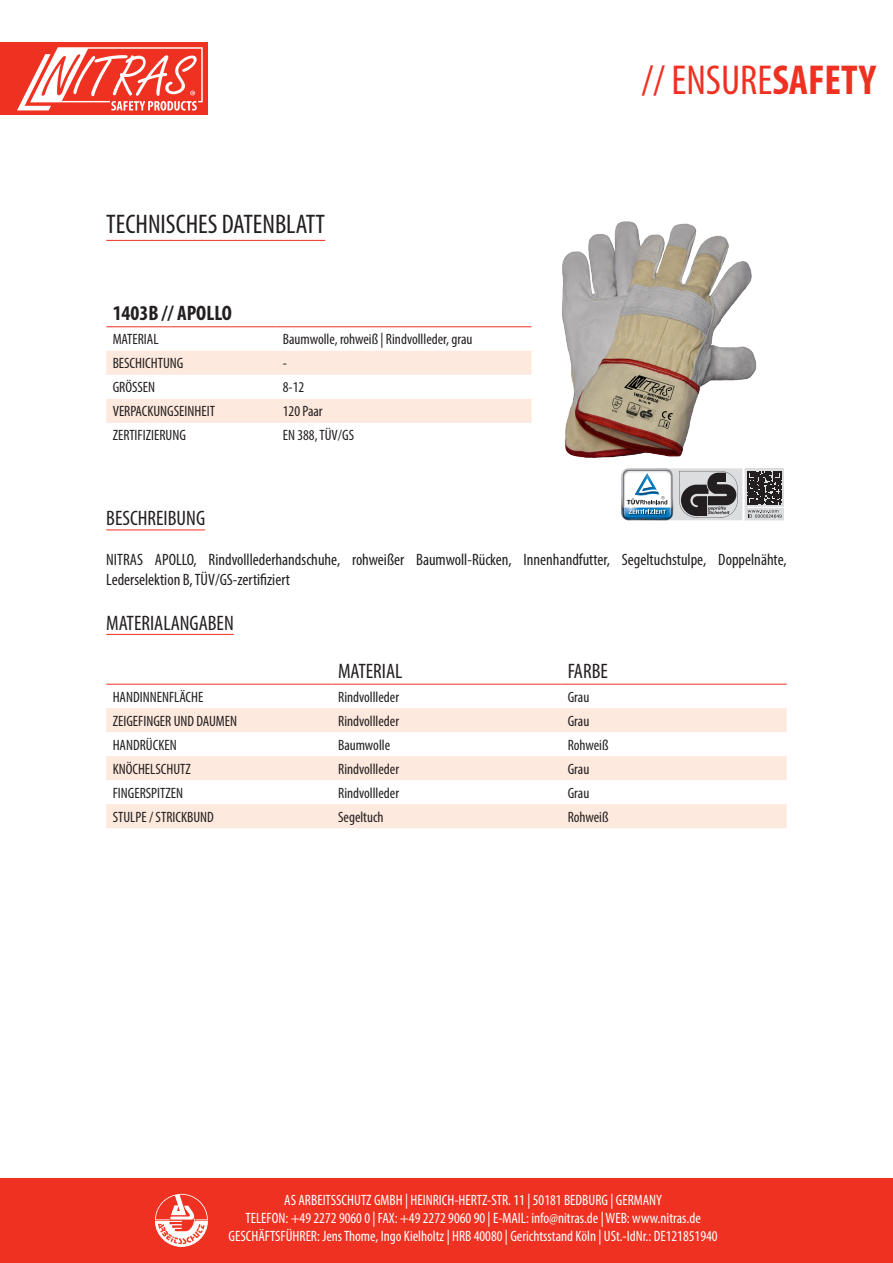
<style>
.page{position:relative;width:893px;height:1263px;background:#fff}
.page>*{position:absolute;margin:0;border:0;box-sizing:border-box;transform-origin:0 0}
.t1{font:condensed 42px "Myriad Pro";color:#ef3122}
.t2{font:condensed 27px "Myriad Pro";color:#231f20}
.t3{font:condensed 21px "Myriad Pro";color:#231f20}
.t4{font:700 condensed 21px "Myriad Pro";color:#231f20}
.t5{font:condensed 16.5px/19.8px "Myriad Pro";color:#231f20}
.t6{font:condensed 15px "Myriad Pro";color:#231f20}
.t7{font:condensed 15px/18px "Myriad Pro";color:#fff;text-align:center}
.s1{font-weight:700}
</style>
<div class="page">
<div style="left:0;top:1178px;width:893px;height:85px;background:#ef3122"></div>
<div style="left:0;top:43px;width:207px;height:72px;background:#ef3122"></div>
<svg style="left:17px;top:47px;width:186px;height:64px"></svg>
<svg style="left:155px;top:1194px;width:53px;height:53px"></svg>
<hr style="left:106px;top:240px;width:219px;height:1px;background:#ef3122">
<hr style="left:106px;top:530px;width:99px;height:1px;background:#ef3122">
<hr style="left:106px;top:634px;width:128px;height:1px;background:#ef3122">
<svg style="left:106px;top:351px;width:425px;height:72px"></svg>
<hr style="left:106px;top:326px;width:170px;height:1px;background:#ef3122">
<hr style="left:276px;top:326px;width:255px;height:1px;background:#ef3122">
<svg style="left:106px;top:708px;width:681px;height:120px;fill:#fde9dd"></svg>
<hr style="left:106px;top:684px;width:226px;height:1px;background:#ef3122">
<hr style="left:332px;top:684px;width:229px;height:1px;background:#ef3122">
<hr style="left:561px;top:684px;width:226px;height:1px;background:#ef3122">
<img style="left:531px;top:221px;width:226px;height:237px">
<svg style="left:621px;top:468px;width:163px;height:53px"></svg>
<p class="t2" style="left:106px;top:208px;width:220px">TECHNISCHES DATENBLATT</p>
<p class="t4" style="left:113px;top:300px;width:121px">1403B // APOLLO</p>
<p class="t6" style="left:113px;top:330px;width:47px">MATERIAL</p>
<p class="t6" style="left:283px;top:330px;width:191px">Baumwolle, rohweiß | Rindvollleder, grau</p>
<p class="t6" style="left:113px;top:354px;width:72px">BESCHICHTUNG</p>
<p class="t6" style="left:283px;top:354px;width:6px">-</p>
<p class="t6" style="left:113px;top:378px;width:44px">GRÖSSEN</p>
<p class="t6" style="left:283px;top:378px;width:23px">8-12</p>
<p class="t6" style="left:113px;top:402px;width:104px">VERPACKUNGSEINHEIT</p>
<p class="t6" style="left:283px;top:402px;width:41px">120 Paar</p>
<p class="t6" style="left:113px;top:426px;width:75px">ZERTIFIZIERUNG</p>
<p class="t6" style="left:283px;top:426px;width:73px">EN 388, TÜV/GS</p>
<h1 class="t1" style="left:641px;top:55px;width:236px">// ENSURE<span class="s1">SAFETY</span></h1>
<p class="t3" style="left:106px;top:506px;width:100px">BESCHREIBUNG</p>
<p class="t5" style="left:106px;top:549px;width:682px">NITRAS APOLLO, Rindvolllederhandschuhe, rohweißer Baumwoll-Rücken, Innenhandfutter, Segeltuchstulpe, Doppelnähte,<br>Lederselektion B, TÜV/GS-zertifiziert</p>
<p class="t3" style="left:106px;top:610px;width:129px">MATERIALANGABEN</p>
<p class="t3" style="left:338px;top:658px;width:66px">MATERIAL</p>
<p class="t3" style="left:568px;top:658px;width:42px">FARBE</p>
<p class="t6" style="left:113px;top:688px;width:92px">HANDINNENFLÄCHE</p>
<p class="t6" style="left:338px;top:688px;width:63px">Rindvollleder</p>
<p class="t6" style="left:568px;top:688px;width:23px">Grau</p>
<p class="t6" style="left:113px;top:712px;width:126px">ZEIGEFINGER UND DAUMEN</p>
<p class="t6" style="left:338px;top:712px;width:63px">Rindvollleder</p>
<p class="t6" style="left:568px;top:712px;width:23px">Grau</p>
<p class="t6" style="left:113px;top:736px;width:66px">HANDRÜCKEN</p>
<p class="t6" style="left:338px;top:736px;width:54px">Baumwolle</p>
<p class="t6" style="left:568px;top:736px;width:42px">Rohweiß</p>
<p class="t6" style="left:113px;top:760px;width:80px">KNÖCHELSCHUTZ</p>
<p class="t6" style="left:338px;top:760px;width:63px">Rindvollleder</p>
<p class="t6" style="left:568px;top:760px;width:23px">Grau</p>
<p class="t6" style="left:113px;top:784px;width:72px">FINGERSPITZEN</p>
<p class="t6" style="left:338px;top:784px;width:63px">Rindvollleder</p>
<p class="t6" style="left:568px;top:784px;width:23px">Grau</p>
<p class="t6" style="left:113px;top:808px;width:103px">STULPE / STRICKBUND</p>
<p class="t6" style="left:338px;top:808px;width:47px">Segeltuch</p>
<p class="t6" style="left:568px;top:808px;width:42px">Rohweiß</p>
<p class="t7" style="left:229px;top:1191px;width:491px">AS ARBEITSSCHUTZ GMBH | HEINRICH-HERTZ-STR. 11 | 50181 BEDBURG | GERMANY<br>TELEFON: +49 2272 9060 0 | FAX: +49 2272 9060 90 | E-MAIL: info@nitras.de | WEB: www.nitras.de<br>GESCHÄFTSFÜHRER: Jens Thome, Ingo Kielholtz | HRB 40080 | Gerichtsstand Köln | USt.-IdNr.: DE121851940</p>
</div>
